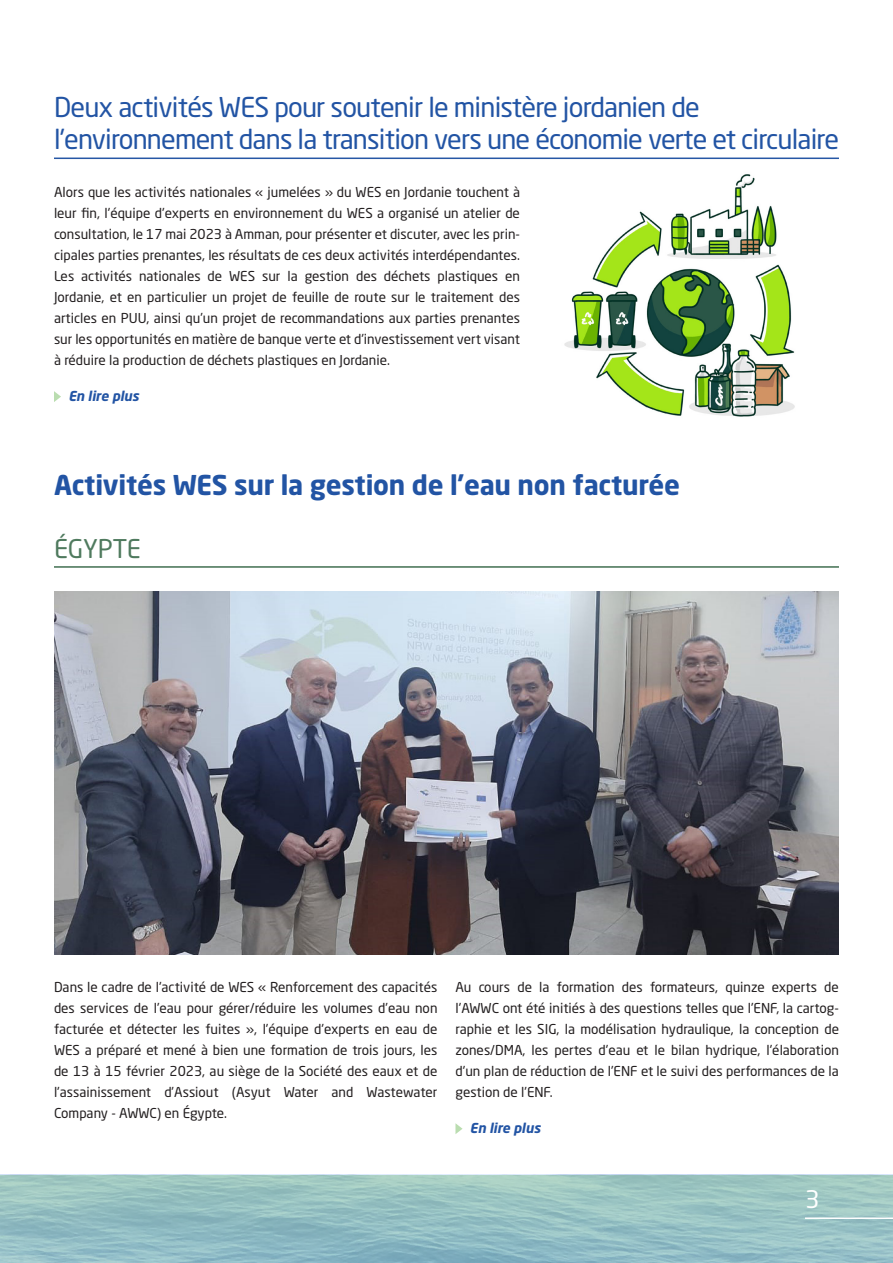
<style>
.page{position:relative;width:893px;height:1263px;background:#fff}
.page>*{position:absolute;margin:0;border:0;box-sizing:border-box;transform-origin:0 0}
.Section_Title{font:27px/32.4px "Neo Sans W1 G";letter-spacing:-.03em;color:#2254a4}
.Section_Title-2{font:700 27px "Neo Sans W1 G";letter-spacing:-.01em;color:#2254a4}
.Section_Title-3{font:25.5px "Neo Sans W1 G";letter-spacing:-.01em;color:#4f7a5e}
.t1{font:24px "Neo Sans W1 G";color:#fff}
.Body_Text{font:13.5px/21px "Neo Sans W1 G";color:#231f20;text-align:justify}
.Body_Text-2{font:italic 700 13.5px "Neo Sans W1 G";color:#2254a4}
</style>
<div class="page">
<hr style="left:54px;top:158px;width:785px;height:1px;background:#2254a4">
<svg style="left:54px;top:391px;width:7px;height:11px"></svg>
<hr style="left:54px;top:566px;width:785px;height:1px;background:#4f7a5e">
<hr style="left:54px;top:567px;width:785px;height:1px;background:#4f7a5e">
<svg style="left:455px;top:1123px;width:8px;height:11px"></svg>
<img style="left:54px;top:591px;width:785px;height:363px">
<img style="left:564px;top:174px;width:231px;height:243px">
<p class="Section_Title" style="left:54px;top:90px;width:787px">Deux activités WES pour soutenir le ministère jordanien de l'environnement dans la transition vers une économie verte et circulaire</p>
<p class="Body_Text" style="left:54px;top:181px;width:468px">Alors que les activités nationales « jumelées » du WES en Jordanie touchent à leur fin, l'équipe d'experts en environnement du WES a organisé un atelier de consultation, le 17 mai 2023 à Amman, pour présenter et discuter, avec les prin&shy;cipales parties prenantes, les résultats de ces deux activités interdépendantes.<br>Les activités nationales de WES sur la gestion des déchets plastiques en Jordanie, et en particulier un projet de feuille de route sur le traitement des articles en PUU, ainsi qu’un projet de recommandations aux parties prenantes sur les opportunités en matière de banque verte et d'investissement vert visant à réduire la production de déchets plastiques en Jordanie.</p>
<p class="Body_Text-2" style="left:68px;top:387px;width:72px">En lire plus</p>
<p class="Section_Title-2" style="left:54px;top:468px;width:627px">Activités WES sur la gestion de l'eau non facturée</p>
<p class="Section_Title-3" style="left:54px;top:533px;width:88px">ÉGYPTE</p>
<p class="Body_Text" style="left:54px;top:976px;width:385px">Dans le cadre de l'activité de WES « Renforcement des capacités des services de l’eau pour gérer/réduire les volumes d’eau non facturée et détecter les fuites », l'équipe d'experts en eau de WES a préparé et mené à bien une formation de trois jours, les de 13 à 15 février 2023, au siège de la Société des eaux et de l'assainissement d’Assiout (Asyut Water and Wastewater Company - AWWC) en Égypte.</p>
<p class="Body_Text" style="left:455px;top:976px;width:385px">Au cours de la formation des formateurs, quinze experts de l'AWWC ont été initiés à des questions telles que l’ENF, la cartog&shy;raphie et les SIG, la modélisation hydraulique, la conception de zones/DMA, les pertes d'eau et le bilan hydrique, l'élaboration d'un plan de réduction de l’ENF et le suivi des performances de la gestion de l’ENF.</p>
<p class="Body_Text-2" style="left:470px;top:1119px;width:72px">En lire plus</p>
<h3 class="t1" style="left:805px;top:1184px;width:16px">3</h3>
</div>
